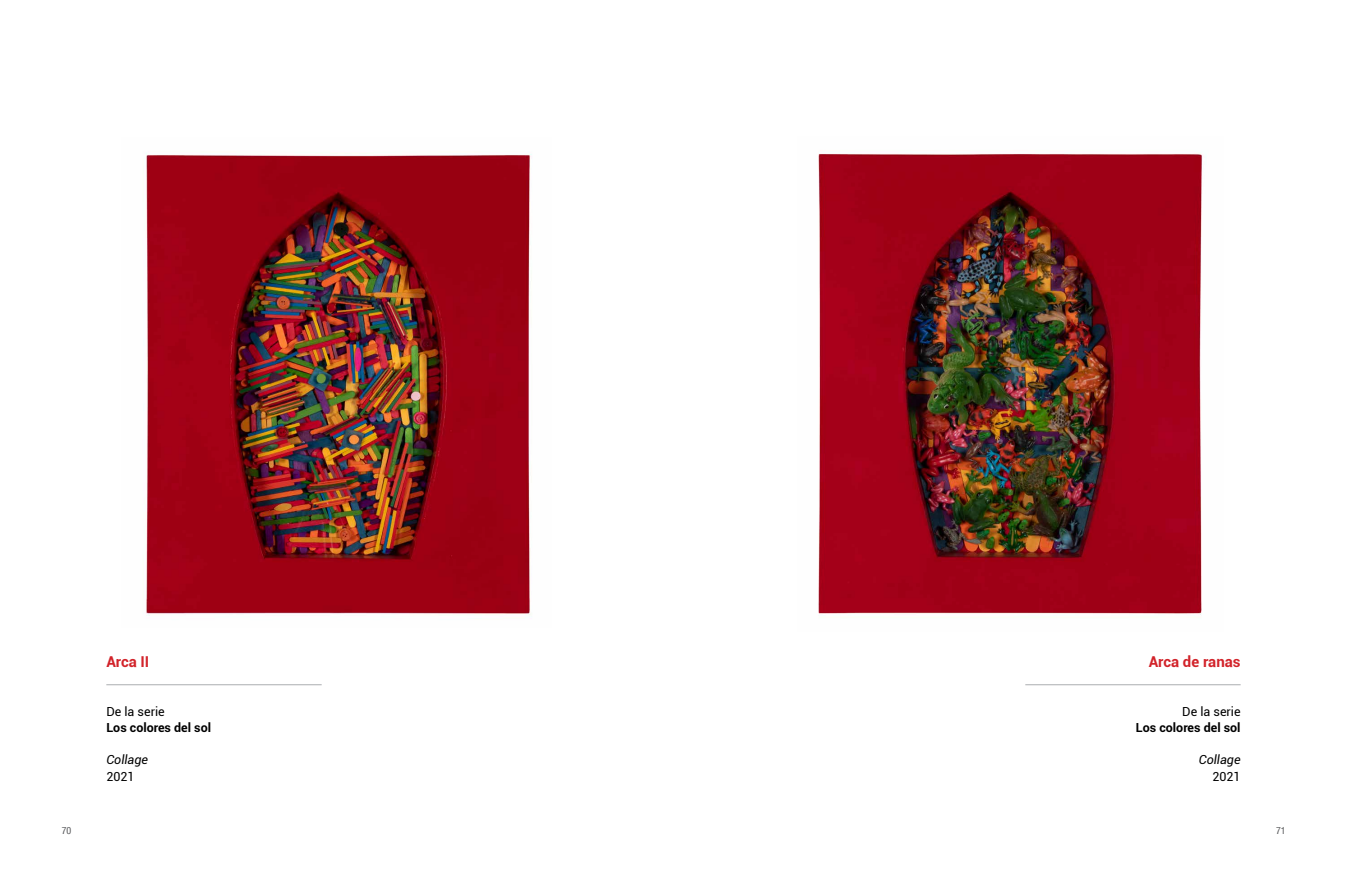
<style>
.page{position:relative;width:1347px;height:886px;background:#fff}
.page>*{position:absolute;margin:0;border:0;box-sizing:border-box;transform-origin:0 0}
.t1{font:700 15px "Roboto";color:#d2232a}
.t2{font:700 12.5px "Roboto";color:#000}
.t3{font:12.5px "Roboto";color:#000}
.t4{font:italic 12.5px "Roboto";color:#000}
.t5{font:condensed 10px "Helvetica Neue LT Com";color:#58595b}
</style>
<div class="page">
<img style="left:146px;top:153px;width:386px;height:463px">
<hr style="left:106px;top:684px;width:216px;height:1px;background:#bcbec0">
<img style="left:818px;top:152px;width:385px;height:463px">
<hr style="left:1025px;top:684px;width:215px;height:1px;background:#bcbec0">
<p class="t1" style="left:106px;top:651px;width:45px">Arca II</p>
<p class="t3" style="left:106px;top:702px;width:60px">De la serie</p>
<p class="t2" style="left:106px;top:718px;width:106px">Los colores del sol</p>
<p class="t4" style="left:106px;top:751px;width:43px">Collage</p>
<p class="t3" style="left:106px;top:767px;width:30px">2021</p>
<p class="t1" style="left:1148px;top:651px;width:93px">Arca de ranas</p>
<p class="t3" style="left:1182px;top:702px;width:60px">De la serie</p>
<p class="t2" style="left:1135px;top:718px;width:106px">Los colores del sol</p>
<p class="t4" style="left:1198px;top:751px;width:43px">Collage</p>
<p class="t3" style="left:1212px;top:767px;width:30px">2021</p>
<p class="t5" style="left:62px;top:824px;width:11px">70</p>
<p class="t5" style="left:1276px;top:824px;width:11px">71</p>
</div>
